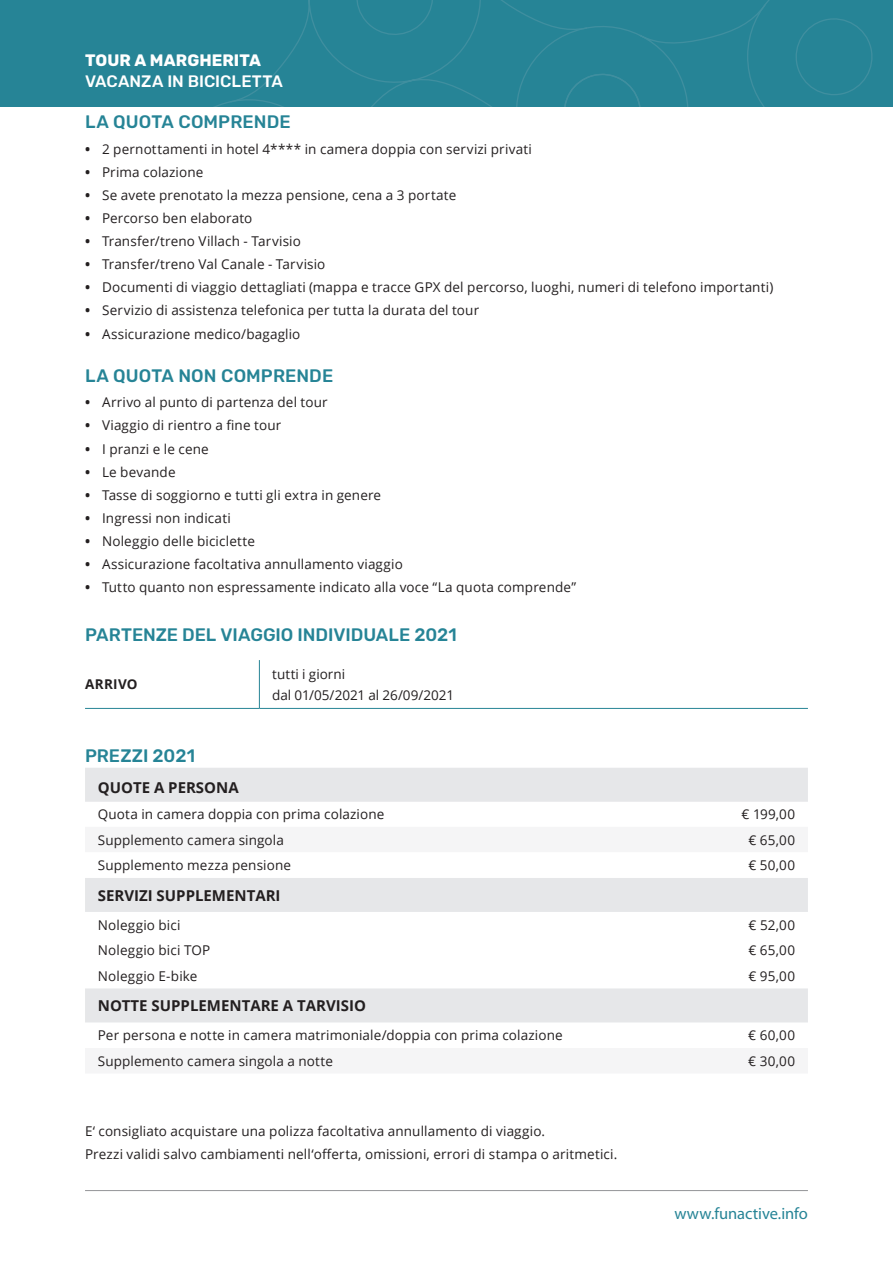
<style>
.page{position:relative;width:893px;height:1263px;background:#fff}
.page>*{position:absolute;margin:0;border:0;box-sizing:border-box;transform-origin:0 0}
.Teaser_Rubik_medium{font:500 18px "Rubik";letter-spacing:.005em;color:#268496}
.t1{font:500 16.5px "Rubik";color:#fff}
.t2{font:16.5px "Myriad Pro";letter-spacing:-.005em;color:#268496}
.t3{font:700 16.5px "Rubik";letter-spacing:.005em;color:#fff}
.t4{font:700 15px "Open Sans";color:#231f20}
.T_Open_Sans_9_14_Auf{font:13.5px "Open Sans";letter-spacing:.01em;color:#231f20}
.T_Open_Sans_9_14{font:13.5px/21px "Open Sans";letter-spacing:.01em;color:#231f20}
.T_Open_Sans_9_14-2{font:700 13.5px "Open Sans";letter-spacing:.025em;color:#231f20}
.s1{font-weight:700}
</style>
<div class="page">
<div style="left:0;top:0;width:893px;height:106px;background:#268496"></div>
<svg style="left:216px;top:0;width:657px;height:106px"></svg>
<hr style="left:85px;top:1190px;width:723px;height:1px;background:#939598">
<hr style="left:259px;top:660px;width:1px;height:48px;background:#268496">
<hr style="left:85px;top:708px;width:174px;height:1px;background:#268496">
<hr style="left:259px;top:708px;width:549px;height:1px;background:#268496">
<div style="left:85px;top:768px;width:723px;height:34px;background:#e6e7e9"></div>
<svg style="left:85px;top:878px;width:723px;height:145px"></svg>
<p class="t3" style="left:85px;top:51px;width:177px">TOUR A MARGHERITA</p>
<p class="t1" style="left:85px;top:72px;width:199px">VACANZA IN BICICLETTA</p>
<p class="Teaser_Rubik_medium" style="left:85px;top:112px;width:207px">LA QUOTA COMPRENDE</p>
<p class="T_Open_Sans_9_14_Auf" style="left:85px;top:139px;width:448px"><span class="s1">•</span> 2 pernottamenti in hotel 4**** in camera doppia con servizi privati</p>
<p class="T_Open_Sans_9_14_Auf" style="left:85px;top:162px;width:120px"><span class="s1">•</span> Prima colazione</p>
<p class="T_Open_Sans_9_14_Auf" style="left:85px;top:186px;width:373px"><span class="s1">•</span> Se avete prenotato la mezza pensione, cena a 3 portate</p>
<p class="T_Open_Sans_9_14_Auf" style="left:85px;top:209px;width:169px"><span class="s1">•</span> Percorso ben elaborato</p>
<p class="T_Open_Sans_9_14_Auf" style="left:85px;top:232px;width:217px"><span class="s1">•</span> Transfer/treno Villach - Tarvisio</p>
<p class="T_Open_Sans_9_14_Auf" style="left:85px;top:255px;width:242px"><span class="s1">•</span> Transfer/treno Val Canale - Tarvisio</p>
<p class="T_Open_Sans_9_14_Auf" style="left:85px;top:278px;width:690px"><span class="s1">•</span> Documenti di viaggio dettagliati (mappa e tracce GPX del percorso, luoghi, numeri di telefono importanti)</p>
<p class="T_Open_Sans_9_14_Auf" style="left:85px;top:301px;width:396px"><span class="s1">•</span> Servizio di assistenza telefonica per tutta la durata del tour</p>
<p class="T_Open_Sans_9_14_Auf" style="left:85px;top:324px;width:217px"><span class="s1">•</span> Assicurazione medico/bagaglio</p>
<p class="Teaser_Rubik_medium" style="left:85px;top:365px;width:250px">LA QUOTA NON COMPRENDE</p>
<p class="T_Open_Sans_9_14_Auf" style="left:85px;top:393px;width:244px"><span class="s1">•</span> Arrivo al punto di partenza del tour</p>
<p class="T_Open_Sans_9_14_Auf" style="left:85px;top:416px;width:198px"><span class="s1">•</span> Viaggio di rientro a fine tour</p>
<p class="T_Open_Sans_9_14_Auf" style="left:85px;top:439px;width:125px"><span class="s1">•</span> I pranzi e le cene</p>
<p class="T_Open_Sans_9_14_Auf" style="left:85px;top:463px;width:92px"><span class="s1">•</span> Le bevande</p>
<p class="T_Open_Sans_9_14_Auf" style="left:85px;top:486px;width:298px"><span class="s1">•</span> Tasse di soggiorno e tutti gli extra in genere</p>
<p class="T_Open_Sans_9_14_Auf" style="left:85px;top:509px;width:147px"><span class="s1">•</span> Ingressi non indicati</p>
<p class="T_Open_Sans_9_14_Auf" style="left:85px;top:532px;width:171px"><span class="s1">•</span> Noleggio delle biciclette</p>
<p class="T_Open_Sans_9_14_Auf" style="left:85px;top:555px;width:319px"><span class="s1">•</span> Assicurazione facoltativa annullamento viaggio</p>
<p class="T_Open_Sans_9_14_Auf" style="left:85px;top:578px;width:493px"><span class="s1">•</span> Tutto quanto non espressamente indicato alla voce “La quota comprende”</p>
<p class="Teaser_Rubik_medium" style="left:85px;top:625px;width:373px">PARTENZE DEL VIAGGIO INDIVIDUALE 2021</p>
<p class="T_Open_Sans_9_14-2" style="left:85px;top:675px;width:54px">ARRIVO</p>
<p class="T_Open_Sans_9_14" style="left:272px;top:663px;width:183px">tutti i giorni<br>dal 01/05/2021 al 26/09/2021</p>
<p class="Teaser_Rubik_medium" style="left:85px;top:745px;width:112px">PREZZI 2021</p>
<p class="t4" style="left:98px;top:776px;width:142px">QUOTE A PERSONA</p>
<p class="T_Open_Sans_9_14" style="left:98px;top:804px;width:288px">Quota in camera doppia con prima colazione</p>
<p class="T_Open_Sans_9_14" style="left:741px;top:804px;width:55px">€ 199,00</p>
<p class="T_Open_Sans_9_14" style="left:98px;top:829px;width:188px">Supplemento camera singola</p>
<p class="T_Open_Sans_9_14" style="left:748px;top:829px;width:48px">€ 65,00</p>
<p class="T_Open_Sans_9_14" style="left:98px;top:854px;width:195px">Supplemento mezza pensione</p>
<p class="T_Open_Sans_9_14" style="left:748px;top:854px;width:48px">€ 50,00</p>
<p class="t4" style="left:98px;top:885px;width:184px">SERVIZI SUPPLEMENTARI</p>
<p class="T_Open_Sans_9_14" style="left:98px;top:914px;width:84px">Noleggio bici</p>
<p class="T_Open_Sans_9_14" style="left:748px;top:914px;width:48px">€ 52,00</p>
<p class="T_Open_Sans_9_14" style="left:98px;top:940px;width:114px">Noleggio bici TOP</p>
<p class="T_Open_Sans_9_14" style="left:748px;top:940px;width:48px">€ 65,00</p>
<p class="T_Open_Sans_9_14" style="left:98px;top:965px;width:101px">Noleggio E-bike</p>
<p class="T_Open_Sans_9_14" style="left:748px;top:965px;width:48px">€ 95,00</p>
<p class="t4" style="left:98px;top:995px;width:270px">NOTTE SUPPLEMENTARE A TARVISIO</p>
<p class="T_Open_Sans_9_14" style="left:98px;top:1025px;width:466px">Per persona e notte in camera matrimoniale/doppia con prima colazione</p>
<p class="T_Open_Sans_9_14" style="left:748px;top:1025px;width:48px">€ 60,00</p>
<p class="T_Open_Sans_9_14" style="left:98px;top:1050px;width:237px">Supplemento camera singola a notte</p>
<p class="T_Open_Sans_9_14" style="left:748px;top:1050px;width:48px">€ 30,00</p>
<p class="T_Open_Sans_9_14_Auf" style="left:85px;top:1121px;width:462px">E‘ consigliato acquistare una polizza facoltativa annullamento di viaggio.</p>
<p class="T_Open_Sans_9_14_Auf" style="left:85px;top:1145px;width:534px">Prezzi validi salvo cambiamenti nell‘offerta, omissioni, errori di stampa o aritmetici.</p>
<p class="t2" style="left:674px;top:1203px;width:135px">www.funactive.info</p>
</div>
